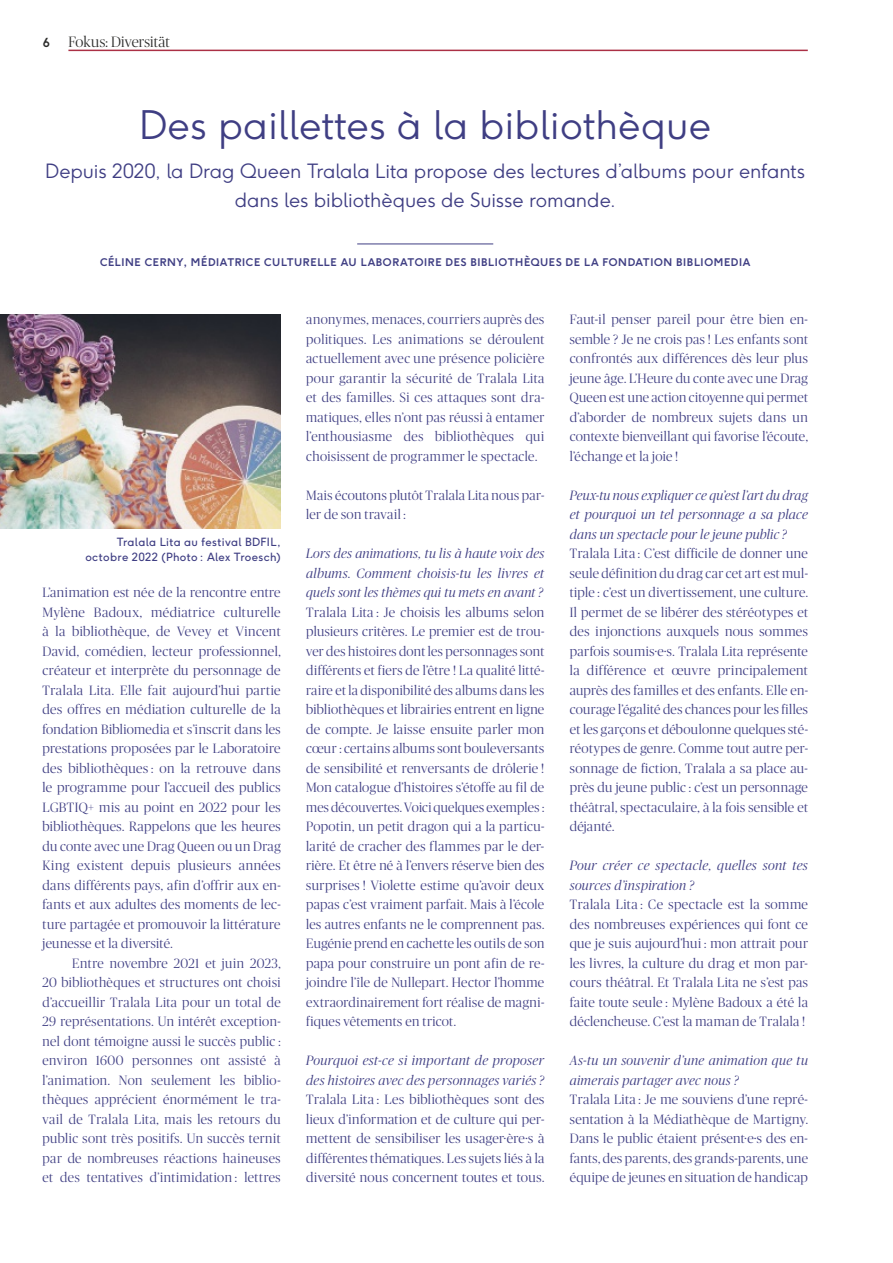
<style>
.page{position:relative;width:893px;height:1263px;background:#fff}
.page>*{position:absolute;margin:0;border:0;box-sizing:border-box;transform-origin:0 0}
.t1{font:300 39px "F37 Ginger";letter-spacing:.01em;color:#3f3e83}
.t2{font:300 19.5px/29.2px "F37 Ginger";letter-spacing:-.005em;color:#3f3e83;text-align:center}
.t3{font:300 15px "Publico Banner";letter-spacing:.01em;color:#2c2c2b}
.t4{font:300 13.5px/19.5px "Publico Banner";letter-spacing:.025em;color:#3f3e83;text-align:justify}
.t5{font:italic 300 13.5px/19.5px "Publico Banner";letter-spacing:.02em;color:#3f3e83}
.t6{font:11.25px/15px "F37 Ginger";letter-spacing:.03em;color:#3f3e83;text-align:right}
.t7{font:700 10.5px "F37 Ginger";letter-spacing:.06em;color:#3f3e83}
.s1{font-family:"F37 Ginger";font-weight:700;font-size:12.3px}
</style>
<div class="page">
<hr style="left:357px;top:244px;width:136px;height:1px;background:#3f3e83">
<img style="left:0;top:314px;width:281px;height:215px">
<hr style="left:68px;top:50px;width:740px;height:1px;background:#ab3045">
<p class="t3" style="left:43px;top:32px;width:128px"><span class="s1">6</span> Fokus: Diversität</p>
<h1 class="t1" style="left:139px;top:100px;width:574px">Des paillettes à la bibliothèque</h1>
<h2 class="t2" style="left:45px;top:156px;width:761px">Depuis 2020, la Drag Queen Tralala Lita propose des lectures d’albums pour enfants dans les bibliothèques de Suisse romande.</h2>
<p class="t7" style="left:100px;top:255px;width:652px">CÉLINE CERNY, MÉDIATRICE CULTURELLE AU LABORATOIRE DES BIBLIOTHÈQUES DE LA FONDATION BIBLIOMEDIA</p>
<p class="t6" style="left:85px;top:535px;width:197px">Tralala Lita au festival BDFIL, octobre 2022 (Photo : Alex Troesch)</p>
<p class="t4" style="left:43px;top:582px;width:240px">L’animation est née de la rencontre entre Mylène Badoux, médiatrice culturelle à la bibliothèque, de Vevey et Vincent David, comédien, lecteur professionnel, créateur et interprète du personnage de Tralala Lita. Elle fait aujourd’hui partie des offres en médiation culturelle de la fondation Bibliomedia et s’inscrit dans les prestations proposées par le Laboratoire des bibliothèques : on la retrouve dans le programme pour l’accueil des publics LGBTIQ+ mis au point en 2022 pour les bibliothèques. Rappelons que les heures du conte avec une Drag Queen ou un Drag King existent depuis plusieurs années dans différents pays, afin d’offrir aux en&shy;fants et aux adultes des moments de lec&shy;ture partagée et promouvoir la littérature jeunesse et la diversité.</p>
<p class="t4" style="left:43px;top:952px;width:240px;text-indent:30px">Entre novembre 2021 et juin 2023, 20 bibliothèques et structures ont choisi d’accueillir Tralala Lita pour un total de 29 représentations. Un intérêt exception&shy;nel dont témoigne aussi le succès public : environ 1600 personnes ont assisté à l’animation. Non seulement les biblio&shy;thèques apprécient énormément le tra&shy;vail de Tralala Lita, mais les retours du public sont très positifs. Un succès ternit par de nombreuses réactions haineuses et des tentatives d’intimidation : lettres</p>
<p class="t4" style="left:306px;top:309px;width:240px">anonymes, menaces, courriers auprès des politiques. Les animations se déroulent actuellement avec une présence policière pour garantir la sécurité de Tralala Lita et des familles. Si ces attaques sont dra&shy;matiques, elles n’ont pas réussi à entamer l’enthousiasme des bibliothèques qui choisissent de programmer le spectacle.</p>
<p class="t4" style="left:306px;top:484px;width:240px">Mais écoutons plutôt Tralala Lita nous par&shy;ler de son travail :</p>
<p class="t5" style="left:306px;top:543px;width:240px;text-align:justify">Lors des animations, tu lis à haute voix des albums. Comment choisis-tu les livres et quels sont les thèmes qui tu mets en avant ?</p>
<p class="t4" style="left:306px;top:601px;width:240px">Tralala Lita : Je choisis les albums selon plusieurs critères. Le premier est de trou&shy;ver des histoires dont les personnages sont différents et fiers de l’être ! La qualité litté&shy;raire et la disponibilité des albums dans les bibliothèques et librairies entrent en ligne de compte. Je laisse ensuite parler mon cœur : certains albums sont bouleversants de sensibilité et renversants de drôlerie !<br>Mon catalogue d’histoires s’étoffe au fil de mes découvertes. Voici quelques exemples :<br>Popotin, un petit dragon qui a la particu&shy;larité de cracher des flammes par le der&shy;rière. Et être né à l’envers réserve bien des surprises ! Violette estime qu’avoir deux papas c’est vraiment parfait. Mais à l’école les autres enfants ne le comprennent pas.<br>Eugénie prend en cachette les outils de son papa pour construire un pont afin de re&shy;joindre l’île de Nullepart. Hector l’homme extraordinairement fort réalise de magni&shy;fiques vêtements en tricot.</p>
<p class="t5" style="left:306px;top:1050px;width:240px">Pourquoi est-ce si important de proposer des histoires avec des personnages variés ?</p>
<p class="t4" style="left:306px;top:1089px;width:240px">Tralala Lita : Les bibliothèques sont des lieux d’information et de culture qui per&shy;mettent de sensibiliser les usager·ère·s à différentes thématiques. Les sujets liés à la diversité nous concernent toutes et tous.</p>
<p class="t4" style="left:570px;top:309px;width:240px">Faut-il penser pareil pour être bien en&shy;semble ? Je ne crois pas ! Les enfants sont confrontés aux différences dès leur plus jeune âge. L’Heure du conte avec une Drag Queen est une action citoyenne qui permet d’aborder de nombreux sujets dans un contexte bienveillant qui favorise l’écoute, l’échange et la joie !</p>
<p class="t5" style="left:570px;top:484px;width:240px;text-align:justify">Peux-tu nous expliquer ce qu’est l’art du drag et pourquoi un tel personnage a sa place dans un spectacle pour le jeune public ?</p>
<p class="t4" style="left:570px;top:543px;width:240px">Tralala Lita : C’est difficile de donner une seule définition du drag car cet art est mul&shy;tiple : c’est un divertissement, une culture.<br>Il permet de se libérer des stéréotypes et des injonctions auxquels nous sommes parfois soumis·e·s. Tralala Lita représente la différence et œuvre principalement auprès des familles et des enfants. Elle en&shy;courage l’égalité des chances pour les filles et les garçons et déboulonne quelques sté&shy;réotypes de genre. Comme tout autre per&shy;sonnage de fiction, Tralala a sa place au&shy;près du jeune public : c’est un personnage théâtral, spectaculaire, à la fois sensible et déjanté.</p>
<p class="t5" style="left:570px;top:855px;width:240px">Pour créer ce spectacle, quelles sont tes sources d’inspiration ?</p>
<p class="t4" style="left:570px;top:894px;width:240px">Tralala Lita : Ce spectacle est la somme des nombreuses expériences qui font ce que je suis aujourd’hui : mon attrait pour les livres, la culture du drag et mon par&shy;cours théâtral. Et Tralala Lita ne s’est pas faite toute seule : Mylène Badoux a été la déclencheuse. C’est la maman de Tralala !</p>
<p class="t5" style="left:570px;top:1050px;width:240px">As-tu un souvenir d’une animation que tu aimerais partager avec nous ?</p>
<p class="t4" style="left:570px;top:1089px;width:240px">Tralala Lita : Je me souviens d’une repré&shy;sentation à la Médiathèque de Martigny.<br>Dans le public étaient présent·e·s des en&shy;fants, des parents, des grands-parents, une équipe de jeunes en situation de handicap</p>
</div>
